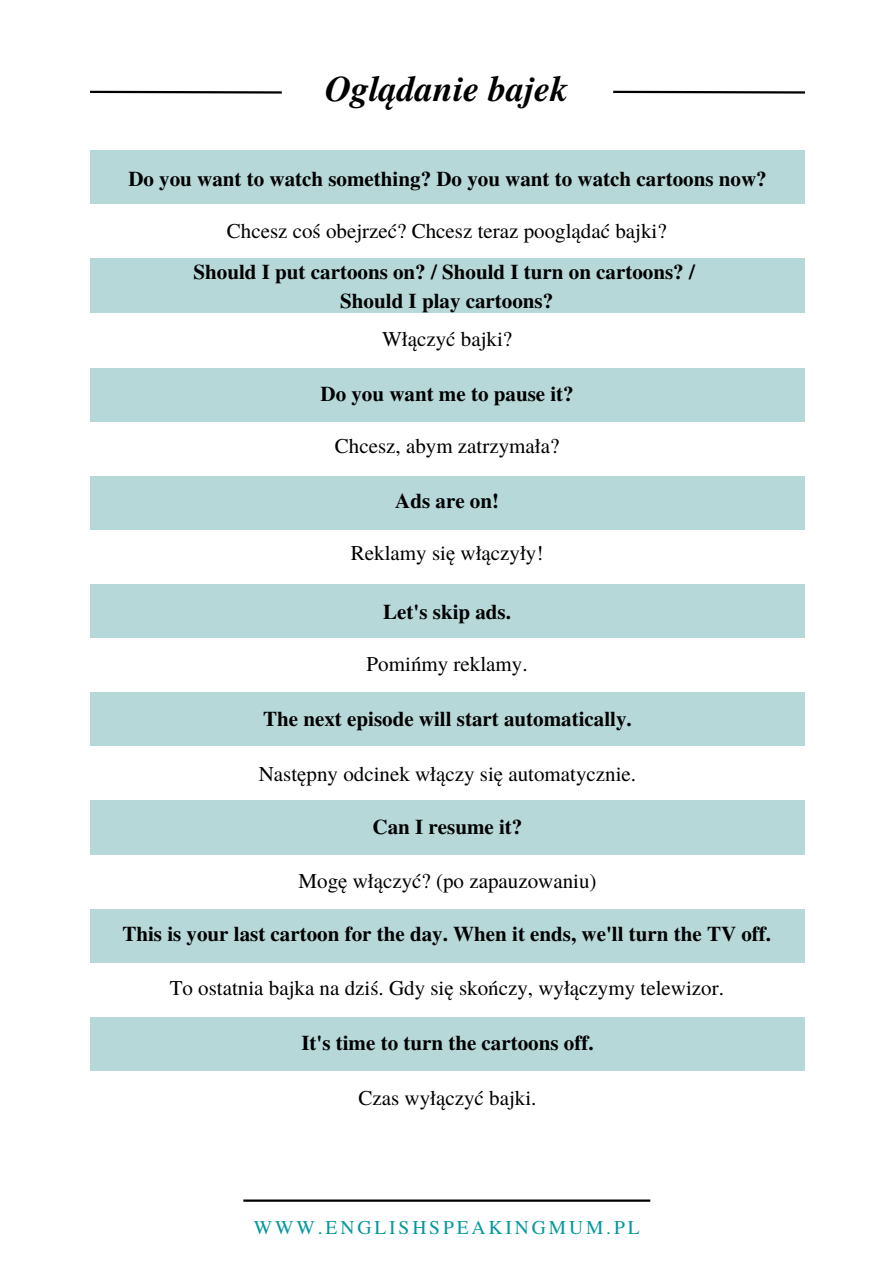
<style>
.page{position:relative;width:894px;height:1264px;background:#fff}
.page>*{position:absolute;margin:0;border:0;box-sizing:border-box;transform-origin:0 0}
.t1{font:italic 700 36px "Te X Gyre Termes";color:#000}
.t2{font:700 21px/29.2px "Te X Gyre Termes";color:#000;text-align:center}
.t3{font:21px "Te X Gyre Termes";color:#000}
.t4{font:19.5px "Te X Gyre Termes";letter-spacing:.15em;color:#03989e}
</style>
<div class="page">
<div style="left:90px;top:151px;width:714px;height:54px;background:#b6d8d9"></div>
<div style="left:90px;top:259px;width:714px;height:54px;background:#b6d8d9"></div>
<div style="left:90px;top:368px;width:714px;height:54px;background:#b6d8d9"></div>
<div style="left:90px;top:476px;width:714px;height:54px;background:#b6d8d9"></div>
<div style="left:90px;top:584px;width:714px;height:54px;background:#b6d8d9"></div>
<hr style="left:243px;top:1199px;width:407px;height:2px;background:#000">
<div style="left:90px;top:692px;width:714px;height:54px;background:#b6d8d9"></div>
<div style="left:90px;top:800px;width:714px;height:55px;background:#b6d8d9"></div>
<div style="left:90px;top:909px;width:714px;height:54px;background:#b6d8d9"></div>
<div style="left:90px;top:1017px;width:714px;height:54px;background:#b6d8d9"></div>
<svg style="left:90px;top:90px;width:192px;height:4px"></svg>
<svg style="left:613px;top:90px;width:192px;height:4px"></svg>
<p class="t1" style="left:325px;top:62px;width:244px">Oglądanie bajek</p>
<h3 class="t2" style="left:128px;top:163px;width:639px">Do you want to watch something? Do you want to watch cartoons now?</h3>
<p class="t3" style="left:227px;top:215px;width:441px">Chcesz coś obejrzeć? Chcesz teraz pooglądać bajki?</p>
<p class="t2" style="left:193px;top:256px;width:502px">Should I put cartoons on? / Should I turn on cartoons? /<br>Should I play cartoons?</p>
<h3 class="t3" style="left:382px;top:323px;width:131px">Włączyć bajki?</h3>
<p class="t2" style="left:320px;top:378px;width:255px">Do you want me to pause it?</p>
<h3 class="t3" style="left:335px;top:431px;width:226px">Chcesz, abym zatrzymała?</h3>
<h3 class="t2" style="left:395px;top:485px;width:105px">Ads are on!</h3>
<h3 class="t3" style="left:351px;top:538px;width:194px">Reklamy się włączyły!</h3>
<p class="t2" style="left:383px;top:596px;width:129px">Let's skip ads.</p>
<h3 class="t3" style="left:366px;top:649px;width:162px">Pomińmy reklamy.</h3>
<p class="t2" style="left:263px;top:703px;width:370px">The next episode will start automatically.</p>
<h3 class="t3" style="left:259px;top:759px;width:379px">Następny odcinek włączy się automatycznie.</h3>
<p class="t2" style="left:372px;top:811px;width:151px">Can I resume it?</p>
<h3 class="t3" style="left:298px;top:866px;width:299px">Mogę włączyć? (po zapauzowaniu)</h3>
<p class="t2" style="left:122px;top:917px;width:650px">This is your last cartoon for the day. When it ends, we'll turn the TV off.</p>
<h3 class="t3" style="left:170px;top:972px;width:555px">To ostatnia bajka na dziś. Gdy się skończy, wyłączymy telewizor.</h3>
<p class="t2" style="left:301px;top:1027px;width:294px">It's time to turn the cartoons off.</p>
<h2 class="t3" style="left:358px;top:1082px;width:179px">Czas wyłączyć bajki.</h2>
<h1 class="t4" style="left:254px;top:1212px;width:387px">WWW.ENGLISHSPEAKINGMUM.PL</h1>
</div>
